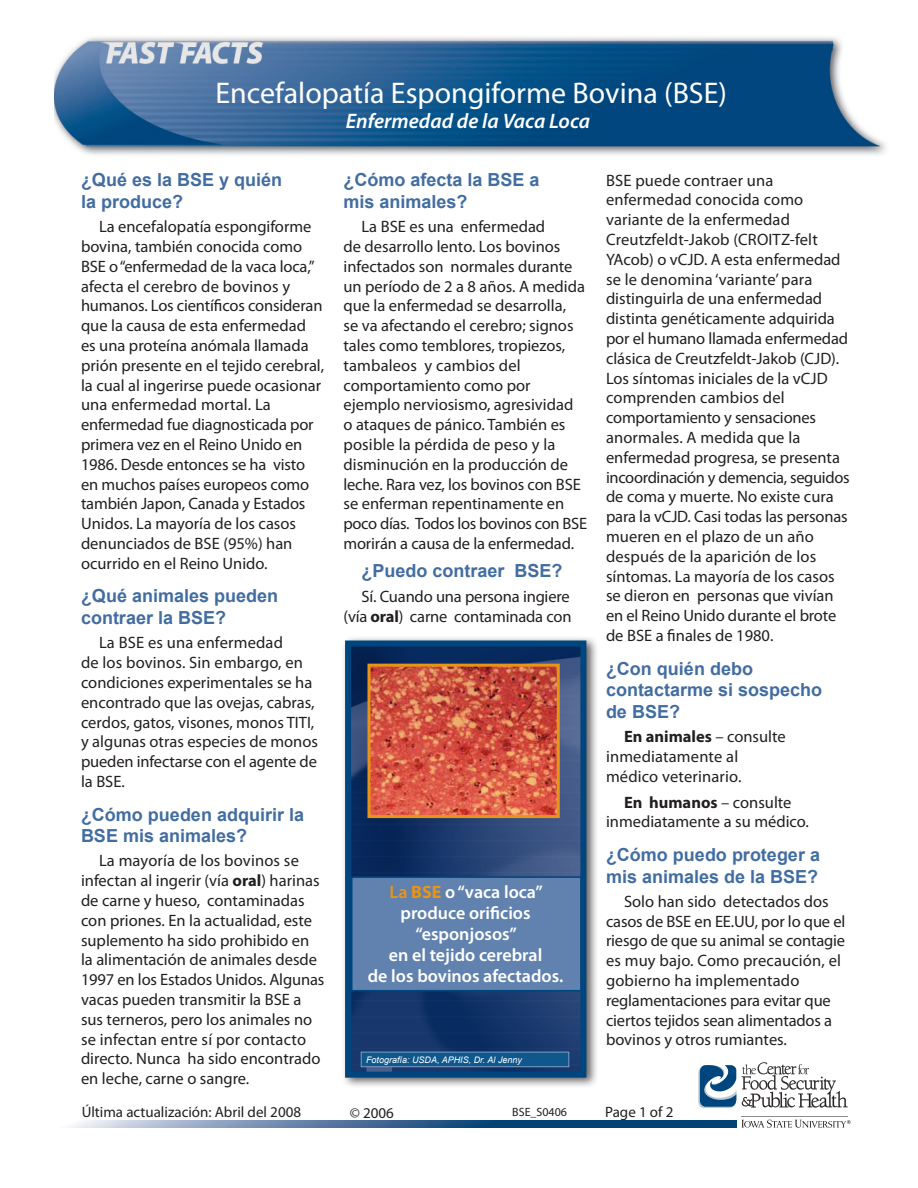
<style>
.page{position:relative;width:918px;height:1188px;background:#fff}
.page>*{position:absolute;margin:0;border:0;box-sizing:border-box;transform-origin:0 0}
._1-Sub-Title{font:30px "Myriad Pro";color:#fff}
._1-Sub-Title-2{font:italic 600 21px "Myriad Pro";color:#fff}
._3-Subhead{font:700 18px/21.6px "Arial";color:#426da1}
.Other_Box_Text{font:600 18px/21px "Myriad Pro";color:#fff;text-align:center}
._6-Text{font:700 18px "Arial";color:#426da1}
._6-Text-2{font:16.5px/19.8px "Myriad Pro";color:#231f20}
.Internet_Resourses{font:15px "Myriad Pro";color:#231f20}
._6-Text_Pub_No{font:12px "Myriad Pro";color:#231f20}
.Photo_Caption_Final{font:italic 9px "Arial";color:#fff}
.s1{font-weight:700}
.s2{color:#e89418}
.s3{font-weight:700;color:#e89418}
</style>
<div class="page">
<svg style="left:742px;top:1062px;width:106px;height:46px"></svg>
<hr style="left:741px;top:1116px;width:107px;height:1px;background:#8b8d90">
<svg style="left:741px;top:1120px;width:109px;height:8px"></svg>
<svg style="left:698px;top:1065px;width:38px;height:43px"></svg>
<svg style="left:70px;top:1120px;width:667px;height:8px;background:#49739b"></svg>
<img style="left:54px;top:37px;width:832px;height:118px">
<div style="left:341px;top:635px;width:258px;height:454px;background:#231f20;opacity:.7"></div>
<img style="left:352px;top:647px;width:227px;height:424px">
<div style="left:345px;top:640px;width:241px;height:438px;border:6px solid #00467e"></div>
<div style="left:352px;top:877px;width:229px;height:114px;background:#6182ae"></div>
<div style="left:351px;top:876px;width:231px;height:115px;border:2px solid #00467e"></div>
<div style="left:361px;top:1052px;width:208px;height:15px;background:#0e588e"></div>
<div style="left:361px;top:1052px;width:208px;height:15px;border:1px solid #829bc1"></div>
<img style="left:372px;top:668px;width:184px;height:146px">
<div style="left:368px;top:664px;width:192px;height:154px;border:3px solid #e89418"></div>
<p class="_1-Sub-Title" style="left:215px;top:75px;width:513px">Encefalopatía Espongiforme Bovina (BSE)</p>
<p class="_1-Sub-Title-2" style="left:346px;top:108px;width:246px">Enfermedad de la Vaca Loca</p>
<p class="_3-Subhead" style="left:81px;top:170px;width:203px">¿Qué es la BSE y quién la produce?</p>
<p class="_6-Text-2" style="left:81px;top:217px;width:245px;text-indent:18px">La encefalopatía espongiforme bovina, también conocida como<br>BSE o “enfermedad de la vaca loca,” afecta el cerebro de bovinos y humanos. Los científicos consideran que la causa de esta enfermedad es una proteína anómala llamada prión presente en el tejido cerebral, la cual al ingerirse puede ocasionar una enfermedad mortal. La enfermedad fue diagnosticada por primera vez en el Reino Unido en<br>1986. Desde entonces se ha visto en muchos países europeos como también Japon, Canada y Estados<br>Unidos. La mayoría de los casos denunciados de BSE (95%) han ocurrido en el Reino Unido.</p>
<p class="_3-Subhead" style="left:81px;top:586px;width:199px">¿Qué animales pueden contraer la BSE?</p>
<p class="_6-Text-2" style="left:81px;top:633px;width:239px;text-indent:18px">La BSE es una enfermedad<br>de los bovinos. Sin embargo, en condiciones experimentales se ha encontrado que las ovejas, cabras, cerdos, gatos, visones, monos TITI, y algunas otras especies de monos pueden infectarse con el agente de la BSE.</p>
<p class="_3-Subhead" style="left:81px;top:804px;width:225px">¿Cómo pueden adquirir la<br>BSE mis animales?</p>
<p class="_6-Text-2" style="left:81px;top:851px;width:245px;text-indent:18px">La mayoría de los bovinos se infectan al ingerir (vía <span class="s1">oral</span>) harinas de carne y hueso, contaminadas con priones. En la actualidad, este suplemento ha sido prohibido en la alimentación de animales desde<br>1997 en los Estados Unidos. Algunas vacas pueden transmitir la BSE a sus terneros, pero los animales no se infectan entre sí por contacto directo. Nunca ha sido encontrado en leche, carne o sangre.</p>
<p class="_3-Subhead" style="left:344px;top:170px;width:198px">¿Cómo afecta la BSE a mis animales?</p>
<p class="_6-Text-2" style="left:344px;top:217px;width:245px;text-indent:18px">La BSE es una enfermedad<br>de desarrollo lento. Los bovinos infectados son normales durante un período de 2 a 8 años. A medida que la enfermedad se desarrolla,<br>se va afectando el cerebro; signos tales como temblores, tropiezos, tambaleos y cambios del comportamiento como por ejemplo nerviosismo, agresividad<br>o ataques de pánico. También es posible la pérdida de peso y la disminución en la producción de leche. Rara vez, los bovinos con BSE se enferman repentinamente en poco días. Todos los bovinos con BSE morirán a causa de la enfermedad.</p>
<p class="_6-Text" style="left:362px;top:558px;width:203px">¿Puedo contraer BSE?</p>
<p class="_6-Text-2" style="left:344px;top:587px;width:230px;text-align:right">Sí. Cuando una persona ingiere (vía <span class="s1">oral</span>) carne contaminada con</p>
<p class="Other_Box_Text" style="left:390px;top:881px;width:155px"><span class="s2">La</span> <span class="s3">BSE</span> o “vaca loca” produce orificios</p>
<p class="Other_Box_Text" style="left:416px;top:923px;width:103px">“esponjosos”</p>
<p class="Other_Box_Text" style="left:389px;top:944px;width:155px">en el tejido cerebral</p>
<p class="Other_Box_Text" style="left:368px;top:965px;width:197px">de los bovinos afectados.</p>
<p class="Photo_Caption_Final" style="left:366px;top:1054px;width:158px">Fotografía: USDA, APHIS, Dr. Al Jenny</p>
<p class="_6-Text-2" style="left:606px;top:170px;width:245px">BSE puede contraer una enfermedad conocida como variante de la enfermedad<br>Creutzfeldt-Jakob (CROITZ-felt<br>YAcob) o vCJD. A esta enfermedad se le denomina ‘variante’ para distinguirla de una enfermedad distinta genéticamente adquirida por el humano llamada enfermedad clásica de Creutzfeldt-Jakob (CJD).<br>Los síntomas iniciales de la vCJD comprenden cambios del comportamiento y sensaciones anormales. A medida que la enfermedad progresa, se presenta incoordinación y demencia, seguidos de coma y muerte. No existe cura para la vCJD. Casi todas las personas mueren en el plazo de un año después de la aparición de los síntomas. La mayoría de los casos se dieron en personas que vivían en el Reino Unido durante el brote de BSE a finales de 1980.</p>
<p class="_3-Subhead" style="left:606px;top:658px;width:218px">¿Con quién debo contactarme si sospecho de BSE?</p>
<p class="_6-Text-2" style="left:606px;top:726px;width:181px;text-indent:18px"><span class="s1">En animales</span> – consulte inmediatamente al médico veterinario.</p>
<p class="_6-Text-2" style="left:606px;top:792px;width:204px;text-align:center"><span class="s1">En humanos</span> – consulte inmediatamente a su médico.</p>
<p class="_3-Subhead" style="left:606px;top:844px;width:216px">¿Cómo puedo proteger a mis animales de la BSE?</p>
<p class="_6-Text-2" style="left:606px;top:891px;width:241px;text-indent:18px">Solo han sido detectados dos casos de BSE en EE.UU, por lo que el riesgo de que su animal se contagie es muy bajo. Como precaución, el gobierno ha implementado reglamentaciones para evitar que ciertos tejidos sean alimentados a bovinos y otros rumiantes.</p>
<p class="Internet_Resourses" style="left:82px;top:1102px;width:221px">Última actualización: Abril del 2008</p>
<p class="Internet_Resourses" style="left:350px;top:1103px;width:46px">© 2006</p>
<p class="_6-Text_Pub_No" style="left:512px;top:1105px;width:56px">BSE_S0406</p>
<p class="Internet_Resourses" style="left:605px;top:1102px;width:70px">Page 1 of 2</p>
</div>
